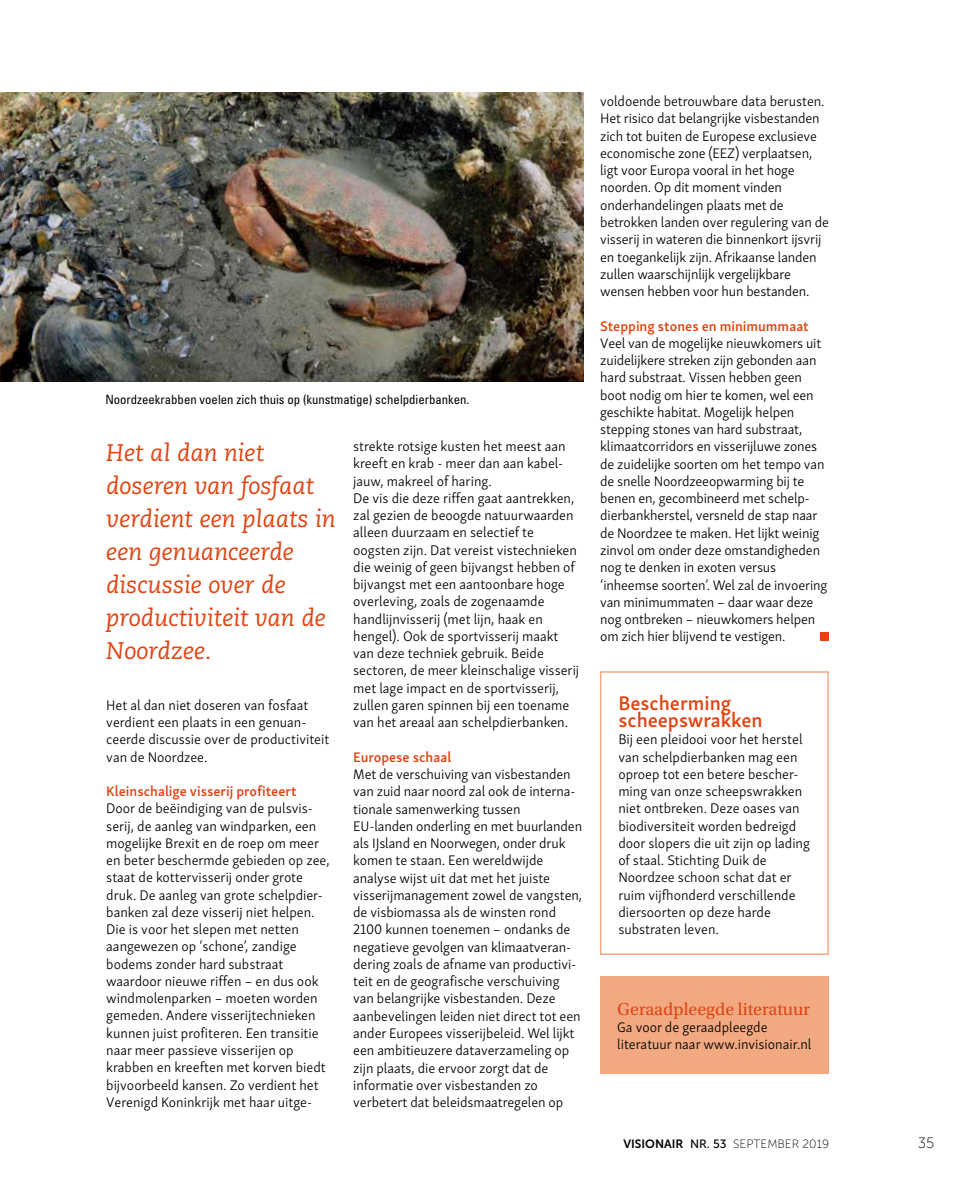
<style>
.page{position:relative;width:978px;height:1191px;background:#fff}
.page>*{position:absolute;margin:0;border:0;box-sizing:border-box;transform-origin:0 0}
.t1{font:italic 24px/33px "Caecilia LT Pro 56";color:#e04512}
.t2{font:600 20.25px/17.2px "Skolar Sans Latn";color:#e04512}
.t3{font:18px "Utopia Std";color:#e04512}
.t4{font:15px "Museo Sans 100";color:#000}
.t5{font:300 14.25px/17.2px "Skolar Sans Latn";letter-spacing:-.005em;color:#000}
.t6{font:600 14.25px "Skolar Sans Latn";color:#e04512}
.t7{font:condensed 12.75px "Univers LT Std";color:#000}
.t8{font:12px "Museo Sans 100";color:#000}
.s1{font-family:"Museo Sans 700"}
.s2{font-family:"Museo Sans 500"}
</style>
<div class="page">
<div style="left:600px;top:671px;width:229px;height:284px;border:2px solid #f2a981"></div>
<div style="left:600px;top:976px;width:229px;height:98px;background:#f2a981"></div>
<div style="left:821px;top:632px;width:8px;height:9px;background:#e04512"></div>
<img style="left:0;top:93px;width:583px;height:289px">
<p class="t7" style="left:105px;top:391px;width:366px">Noordzeekrabben voelen zich thuis op (kunstmatige) schelpdierbanken.</p>
<h1 class="t1" style="left:106px;top:436px;width:231px">Het al dan niet doseren van fosfaat verdient een plaats in een genuanceerde discussie over de productiviteit van de<br>Noordzee.</h1>
<p class="t5" style="left:353px;top:436px;width:227px">strekte rotsige kusten het meest aan kreeft en krab - meer dan aan kabel&shy;jauw, makreel of haring.<br>De vis die deze riffen gaat aantrekken, zal gezien de beoogde natuurwaarden alleen duurzaam en selectief te oogsten zijn. Dat vereist vistechnieken die weinig of geen bijvangst hebben of bijvangst met een aantoonbare hoge overleving, zoals de zogenaamde handlijnvisserij (met lijn, haak en hengel). Ook de sportvisserij maakt van deze techniek gebruik. Beide sectoren, de meer kleinschalige visserij met lage impact en de sportvisserij, zullen garen spinnen bij een toename van het areaal aan schelpdierbanken.</p>
<p class="t6" style="left:353px;top:745px;width:100px">Europese schaal</p>
<p class="t5" style="left:353px;top:764px;width:230px">Met de verschuiving van visbestanden van zuid naar noord zal ook de interna&shy;tionale samenwerking tussen EU-landen onderling en met buurlanden als IJsland en Noorwegen, onder druk komen te staan. Een wereldwijde analyse wijst uit dat met het juiste visserijmanagement zowel de vangsten, de visbiomassa als de winsten rond 2100 kunnen toenemen – ondanks de negatieve gevolgen van klimaatveran&shy;dering zoals de afname van productivi&shy;teit en de geografische verschuiving van belangrijke visbestanden. Deze aanbevelingen leiden niet direct tot een ander Europees visserijbeleid. Wel lijkt een ambitieuzere dataverzameling op zijn plaats, die ervoor zorgt dat de informatie over visbestanden zo verbetert dat beleidsmaatregelen op</p>
<p class="t5" style="left:106px;top:695px;width:225px">Het al dan niet doseren van fosfaat verdient een plaats in een genuan&shy;ceerde discussie over de productiviteit van de Noordzee.</p>
<p class="t6" style="left:106px;top:780px;width:192px">Kleinschalige visserij profiteert</p>
<p class="t5" style="left:106px;top:799px;width:225px">Door de beëindiging van de pulsvis&shy;serij, de aanleg van windparken, een mogelijke Brexit en de roep om meer en beter beschermde gebieden op zee, staat de kottervisserij onder grote druk. De aanleg van grote schelpdier&shy;banken zal deze visserij niet helpen.<br>Die is voor het slepen met netten aangewezen op ‘schone’, zandige bodems zonder hard substraat waardoor nieuwe riffen – en dus ook windmolenparken – moeten worden gemeden. Andere visserijtechnieken kunnen juist profiteren. Een transitie naar meer passieve visserijen op krabben en kreeften met korven biedt bijvoorbeeld kansen. Zo verdient het Verenigd Koninkrijk met haar uitge-</p>
<p class="t5" style="left:600px;top:92px;width:230px">voldoende betrouwbare data berusten.<br>Het risico dat belangrijke visbestanden zich tot buiten de Europese exclusieve economische zone (EEZ) verplaatsen, ligt voor Europa vooral in het hoge noorden. Op dit moment vinden onderhandelingen plaats met de betrokken landen over regulering van de visserij in wateren die binnenkort ijsvrij en toegankelijk zijn. Afrikaanse landen zullen waarschijnlijk vergelijkbare wensen hebben voor hun bestanden.</p>
<p class="t6" style="left:600px;top:314px;width:210px">Stepping stones en minimummaat</p>
<p class="t5" style="left:600px;top:333px;width:229px">Veel van de mogelijke nieuwkomers uit zuidelijkere streken zijn gebonden aan hard substraat. Vissen hebben geen boot nodig om hier te komen, wel een geschikte habitat. Mogelijk helpen stepping stones van hard substraat, klimaatcorridors en visserijluwe zones de zuidelijke soorten om het tempo van de snelle Noordzeeopwarming bij te benen en, gecombineerd met schelp&shy;dierbankherstel, versneld de stap naar de Noordzee te maken. Het lijkt weinig zinvol om onder deze omstandigheden nog te denken in exoten versus ‘inheemse soorten’. Wel zal de invoering van minimummaten – daar waar deze nog ontbreken – nieuwkomers helpen om zich hier blijvend te vestigen.</p>
<h2 class="t2" style="left:618px;top:692px;width:146px">Bescherming scheepswrakken</h2>
<p class="t5" style="left:618px;top:730px;width:193px">Bij een pleidooi voor het herstel van schelpdierbanken mag een oproep tot een betere bescher&shy;ming van onze scheepswrakken niet ontbreken. Deze oases van biodiversiteit worden bedreigd door slopers die uit zijn op lading of staal. Stichting Duik de<br>Noordzee schoon schat dat er ruim vijfhonderd verschillende diersoorten op deze harde substraten leven.</p>
<p class="t3" style="left:617px;top:999px;width:194px">Geraadpleegde literatuur</p>
<p class="t5" style="left:617px;top:1017px;width:196px">Ga voor de geraadpleegde literatuur naar www.invisionair.nl</p>
<p class="t8" style="left:623px;top:1138px;width:207px"><span class="s1">VISIONAIR</span> <span class="s2">NR. 53</span> SEPTEMBER 2019</p>
<p class="t4" style="left:918px;top:1135px;width:18px">35</p>
</div>
